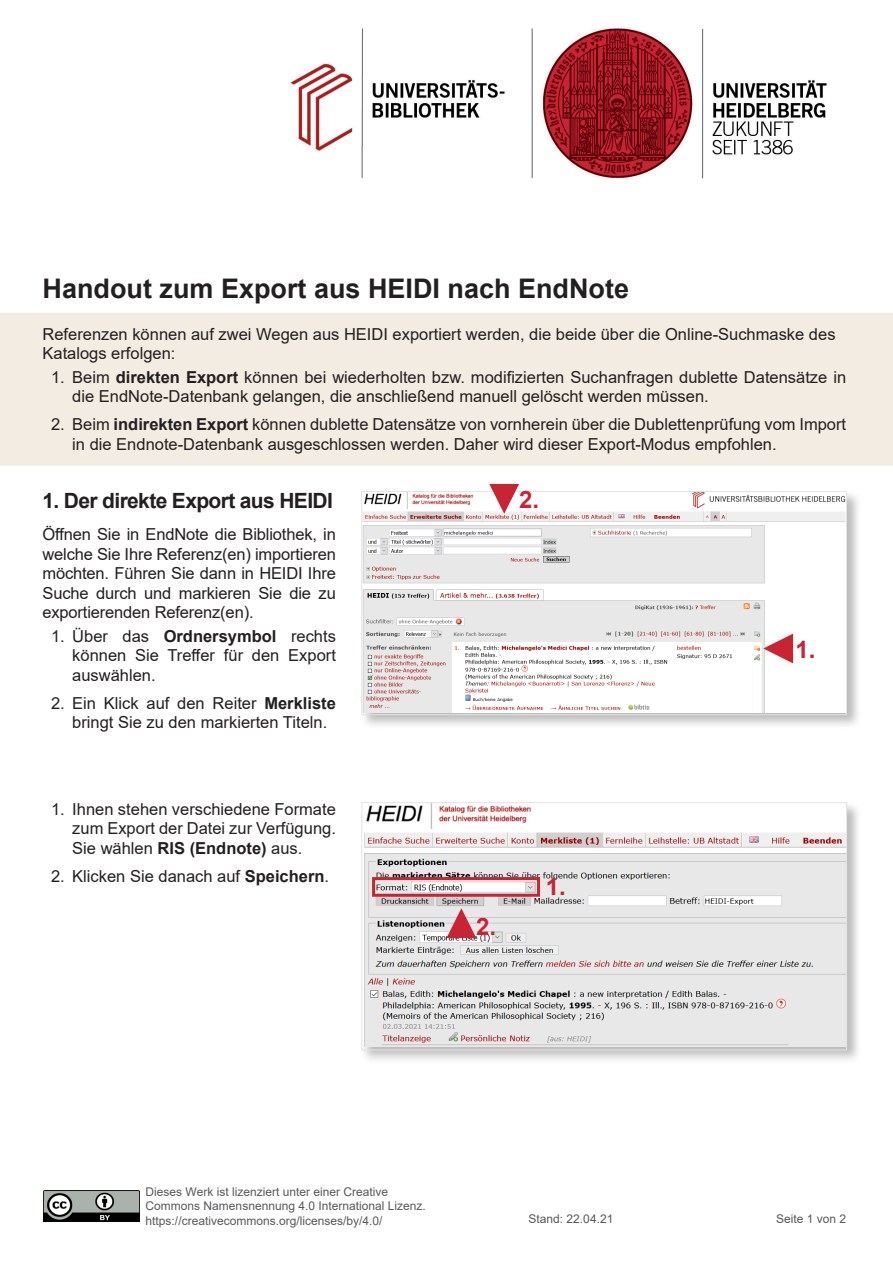
<style>
.page{position:relative;width:893px;height:1263px;background:#fff}
.page>*{position:absolute;margin:0;border:0;box-sizing:border-box;transform-origin:0 0}
.Handout_UB_Überschri{font:700 27px "Arial";color:#231f20}
.Handout_UB_Fußzeile{font:700 24px "Arial";color:#c82434}
.Handout_UB_Überschri-2{font:700 21px "Arial";letter-spacing:-.03em;color:#231f20}
.Handout_UB_Fließtext{font:16.5px/19.5px "Arial";color:#231f20}
.Handout_UB_Fußzeile-2{font:12px/14.4px "Arial";color:#57585a}
.s1{font-weight:700}
</style>
<div class="page">
<div style="left:0;top:313px;width:893px;height:153px;background:#f2ece3"></div>
<img style="left:290px;top:28px;width:537px;height:151px">
<div style="left:360px;top:490px;width:502px;height:240px;background:#231f20;opacity:.3"></div>
<img style="left:363px;top:493px;width:482px;height:220px">
<div style="left:361px;top:491px;width:486px;height:224px;border:1px solid #e2e3e3"></div>
<svg style="left:489px;top:484px;width:30px;height:30px"></svg>
<svg style="left:763px;top:634px;width:30px;height:29px"></svg>
<img style="left:44px;top:1190px;width:96px;height:31px">
<div style="left:360px;top:801px;width:502px;height:265px;background:#231f20;opacity:.3"></div>
<img style="left:363px;top:804px;width:482px;height:242px">
<div style="left:361px;top:802px;width:486px;height:248px;border:1px solid #e2e3e3"></div>
<div style="left:372px;top:877px;width:168px;height:20px;border:3px solid #c82434"></div>
<svg style="left:446px;top:908px;width:30px;height:30px"></svg>
<p class="Handout_UB_Überschri" style="left:43px;top:269px;width:588px">Handout zum Export aus HEIDI nach EndNote</p>
<p class="Handout_UB_Fließtext" style="left:43px;top:324px;width:794px">Referenzen können auf zwei Wegen aus HEIDI exportiert werden, die beide über die Online-Suchmaske des<br>Katalogs erfolgen:</p>
<p class="Handout_UB_Fließtext" style="left:72px;top:367px;width:775px;text-indent:-21px">1. Beim <span class="s1">direkten Export</span> können bei wiederholten bzw. modifizierten Suchanfragen dublette Datensätze in die EndNote-Datenbank gelangen, die anschließend manuell gelöscht werden müssen.</p>
<p class="Handout_UB_Fließtext" style="left:72px;top:415px;width:775px;text-indent:-21px">2. Beim <span class="s1">indirekten Export</span> können dublette Datensätze von vornherein über die Dublettenprüfung vom Import in die Endnote-Datenbank ausgeschlossen werden. Daher wird dieser Export-Modus empfohlen.</p>
<p class="Handout_UB_Überschri-2" style="left:43px;top:486px;width:292px">1. Der direkte Export aus HEIDI</p>
<p class="Handout_UB_Fließtext" style="left:43px;top:524px;width:295px;text-align:justify">Öffnen Sie in EndNote die Bibliothek, in welche Sie Ihre Referenz(en) importieren möchten. Führen Sie dann in HEIDI Ihre Suche durch und markieren Sie die zu exportierenden Referenz(en).</p>
<p class="Handout_UB_Fließtext" style="left:72px;top:626px;width:265px;text-align:justify;text-indent:-21px">1. Über das <span class="s1">Ordnersymbol</span> rechts können Sie Treffer für den Export auswählen.</p>
<p class="Handout_UB_Fließtext" style="left:72px;top:693px;width:265px;text-indent:-21px">2. Ein Klick auf den Reiter <span class="s1">Merkliste </span>bringt Sie zu den markierten Titeln.</p>
<p class="Handout_UB_Fußzeile" style="left:519px;top:483px;width:22px">2.</p>
<p class="Handout_UB_Fußzeile" style="left:795px;top:633px;width:22px">1.</p>
<p class="Handout_UB_Fließtext" style="left:72px;top:799px;width:265px;text-align:justify;text-indent:-21px">1. Ihnen stehen verschiedene Formate zum Export der Datei zur Verfügung.<br>Sie wählen <span class="s1">RIS (Endnote)</span> aus.</p>
<p class="Handout_UB_Fließtext" style="left:51px;top:866px;width:280px">2. Klicken Sie danach auf <span class="s1">Speichern</span>.</p>
<p class="Handout_UB_Fußzeile" style="left:476px;top:909px;width:22px">2.</p>
<p class="Handout_UB_Fußzeile" style="left:546px;top:870px;width:22px">1.</p>
<p class="Handout_UB_Fußzeile-2" style="left:146px;top:1184px;width:282px">Dieses Werk ist lizenziert unter einer Creative<br>Commons Namensnennung 4.0 International Lizenz. https://creativecommons.org/licenses/by/4.0/</p>
<p class="Handout_UB_Fußzeile-2" style="left:529px;top:1211px;width:86px">Stand: 22.04.21</p>
<p class="Handout_UB_Fußzeile-2" style="left:776px;top:1211px;width:72px">Seite 1 von 2</p>
</div>
